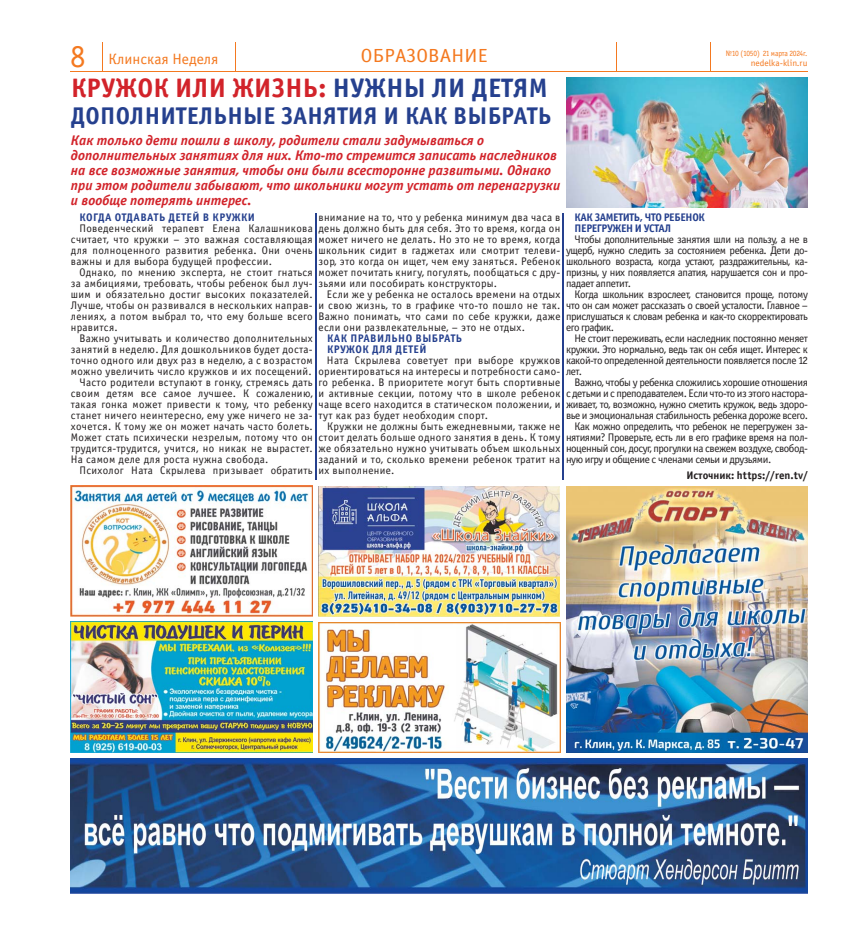
<style>
.page{position:relative;width:842px;height:936px;background:#fff}
.page>*{position:absolute;margin:0;border:0;box-sizing:border-box;transform-origin:0 0}
.t1{font:32px "Officina Sans Book ITC";color:#f47920;scale:.93 1}
.t2{font:26.8px "Officina Sans Bold ITC";letter-spacing:.01em;color:#d2232a}
.t3{font:24.2px "Officina Sans Bold ITC";letter-spacing:.01em;color:#25408e}
.t4{font:19px "Officina Sans Book ITC";letter-spacing:.01em;color:#f47920;scale:1.1 1}
.t5{font:15px "Officina Sans Book ITC";color:#f47920}
.t6{font:italic 14px/15px "Officina Sans Bold ITC";color:#d2232a}
.t7{font:11px/11px "Officina Sans Book ITC";letter-spacing:.03em;color:#231f20;text-align:justify}
.t8{font:11px "Officina Sans Book ITC";letter-spacing:-.04em;color:#231f20}
.t9{font:11px/11px "Officina Sans Bold ITC";letter-spacing:.04em;color:#25408e}
.t10{font:11px/11px "Officina Sans Bold ITC";letter-spacing:-.03em;color:#25408e}
.t11{font:11px "Officina Sans Bold ITC";color:#231f20}
.t12{font:9px "Officina Sans Book ITC";color:#f47920}
.t13{font:8px "Officina Sans Book ITC";letter-spacing:-.04em;color:#f47920;scale:.94 1}
.s1{color:#25408e}
</style>
<div class="page">
<hr style="left:71px;top:71px;width:737px;height:1px;background:#f47920">
<svg style="left:102px;top:43px;width:1px;height:28px"></svg>
<svg style="left:710px;top:43px;width:1px;height:28px"></svg>
<svg style="left:616px;top:43px;width:1px;height:28px"></svg>
<img style="left:566px;top:77px;width:241px;height:131px">
<img style="left:71px;top:758px;width:737px;height:135px">
<img style="left:71px;top:621px;width:242px;height:131px">
<img style="left:318px;top:622px;width:242px;height:130px">
<img style="left:566px;top:486px;width:242px;height:266px">
<img style="left:71px;top:485px;width:242px;height:131px">
<img style="left:318px;top:486px;width:242px;height:130px">
<hr style="left:315px;top:213px;width:1px;height:267px;background:#25408e">
<hr style="left:563px;top:213px;width:1px;height:267px;background:#25408e">
<h1 class="t1" style="left:70px;top:37px;width:17px">8</h1>
<h3 class="t4" style="left:361px;top:45px;width:117px">ОБРАЗОВАНИЕ</h3>
<p class="t12" style="left:751px;top:57px;width:58px">nedelka-klin.ru</p>
<h2 class="t2" style="left:71px;top:71px;width:478px">КРУЖОК ИЛИ ЖИЗНЬ: <span class="s1">НУЖНЫ ЛИ ДЕТЯМ</span></h2>
<h3 class="t3" style="left:71px;top:100px;width:482px">ДОПОЛНИТЕЛЬНЫЕ ЗАНЯТИЯ И КАК ВЫБРАТЬ</h3>
<p class="t6" style="left:71px;top:133px;width:491px">Как только дети пошли в школу, родители стали задумываться о дополнительных занятиях для них. Кто-то стремится записать наследников на все возможные занятия, чтобы они были всесторонне развитыми. Однако при этом родители забывают, что школьники могут устать от перенагрузки и вообще потерять интерес.</p>
<p class="t9" style="left:79px;top:212px;width:177px">КОГДА ОТДАВАТЬ ДЕТЕЙ В КРУЖКИ</p>
<p class="t7" style="left:71px;top:223px;width:243px;text-indent:9px">Поведенческий терапевт Елена Калашникова считает, что кружки – это важная составляющая для полноценного развития ребенка. Они очень важны и для выбора будущей профессии.</p>
<p class="t7" style="left:71px;top:267px;width:243px;text-indent:9px">Однако, по мнению эксперта, не стоит гнаться за амбициями, требовать, чтобы ребенок был луч&shy;шим и обязательно достиг высоких показателей.<br>Лучше, чтобы он развивался в нескольких направ&shy;лениях, а потом выбрал то, что ему больше всего нравится.</p>
<p class="t7" style="left:79px;top:333px;width:235px">Важно учитывать и количество дополнительных</p>
<p class="t7" style="left:71px;top:344px;width:243px">занятий в неделю. Для дошкольников будет доста-</p>
<p class="t7" style="left:71px;top:355px;width:243px">точно одного или двух раз в неделю, а с возрастом</p>
<p class="t7" style="left:71px;top:366px;width:242px">можно увеличить число кружков и их посещений.</p>
<p class="t7" style="left:79px;top:377px;width:235px">Часто родители вступают в гонку, стремясь дать</p>
<p class="t7" style="left:71px;top:388px;width:243px">своим детям все самое лучшее. К сожалению,</p>
<p class="t7" style="left:71px;top:399px;width:243px">такая гонка может привести к тому, что ребенку</p>
<p class="t7" style="left:71px;top:410px;width:243px">станет ничего неинтересно, ему уже ничего не за-</p>
<p class="t7" style="left:71px;top:421px;width:243px">хочется. К тому же он может начать часто болеть.</p>
<p class="t7" style="left:71px;top:432px;width:243px">Может стать психически незрелым, потому что он</p>
<p class="t7" style="left:71px;top:443px;width:243px">трудится-трудится, учится, но никак не вырастет.</p>
<p class="t7" style="left:71px;top:454px;width:199px">На самом деле для роста нужна свобода.</p>
<p class="t7" style="left:79px;top:465px;width:235px">Психолог Ната Скрылева призывает обратить</p>
<h3 class="t5" style="left:109px;top:50px;width:111px">Клинская Неделя</h3>
<p class="t13" style="left:726px;top:49px;width:88px">№10 (1050) 21 марта 2024г.</p>
<p class="t7" style="left:318px;top:212px;width:243px">внимание на то, что у ребенка минимум два часа в день должно быть для себя. Это то время, когда он может ничего не делать. Но это не то время, когда школьник сидит в гаджетах или смотрит телеви&shy;зор, это когда он ищет, чем ему заняться. Ребенок может почитать книгу, погулять, пообщаться с дру&shy;зьями или пособирать конструкторы.</p>
<p class="t7" style="left:318px;top:289px;width:243px;text-indent:8px">Если же у ребенка не осталось времени на отдых и свою жизнь, то в графике что-то пошло не так.<br>Важно понимать, что сами по себе кружки, даже если они развлекательные, – это не отдых.</p>
<p class="t9" style="left:327px;top:333px;width:137px">КАК ПРАВИЛЬНО ВЫБРАТЬ<br>КРУЖОК ДЛЯ ДЕТЕЙ</p>
<p class="t7" style="left:318px;top:355px;width:243px;text-indent:9px">Ната Скрылева советует при выборе кружков ориентироваться на интересы и потребности само&shy;го ребенка. В приоритете могут быть спортивные и активные секции, потому что в школе ребенок чаще всего находится в статическом положении, и тут как раз будет необходим спорт.</p>
<p class="t7" style="left:318px;top:421px;width:243px;text-indent:9px">Кружки не должны быть ежедневными, также не стоит делать больше одного занятия в день. К тому же обязательно нужно учитывать объем школьных заданий и то, сколько времени ребенок тратит на их выполнение.</p>
<p class="t10" style="left:575px;top:212px;width:132px">КАК ЗАМЕТИТЬ, ЧТО РЕБЕНОК<br>ПЕРЕГРУЖЕН И УСТАЛ</p>
<p class="t7" style="left:566px;top:234px;width:243px;text-indent:9px">Чтобы дополнительные занятия шли на пользу, а не в ущерб, нужно следить за состоянием ребенка. Дети до&shy;школьного возраста, когда устают, раздражительны, ка&shy;призны, у них появляется апатия, нарушается сон и про&shy;падает аппетит.</p>
<p class="t7" style="left:566px;top:289px;width:243px;text-indent:8px">Когда школьник взрослеет, становится проще, потому что он сам может рассказать о своей усталости. Главное – прислушаться к словам ребенка и как-то скорректировать его график.</p>
<p class="t7" style="left:566px;top:333px;width:243px;text-indent:9px">Не стоит переживать, если наследник постоянно меняет кружки. Это нормально, ведь так он себя ищет. Интерес к какой-то определенной деятельности появляется после 12 лет.</p>
<p class="t8" style="left:574px;top:376px;width:235px">Важно, чтобы у ребенка сложились хорошие отношения</p>
<p class="t8" style="left:566px;top:387px;width:243px">с детьми и с преподавателем. Если что-то из этого настора-</p>
<p class="t8" style="left:566px;top:398px;width:243px">живает, то, возможно, нужно сметить кружок, ведь здоро-</p>
<p class="t8" style="left:566px;top:409px;width:243px">вье и эмоциональная стабильность ребенка дороже всего.</p>
<p class="t8" style="left:574px;top:420px;width:235px">Как можно определить, что ребенок не перегружен за-</p>
<p class="t8" style="left:566px;top:431px;width:243px">нятиями? Проверьте, есть ли в его графике время на пол-</p>
<p class="t8" style="left:566px;top:442px;width:243px">ноценный сон, досуг, прогулки на свежем воздухе, свобод-</p>
<p class="t8" style="left:566px;top:453px;width:207px">ную игру и общение с членами семьи и друзьями.</p>
<p class="t11" style="left:686px;top:469px;width:123px">Источник: https://ren.tv/</p>
</div>
